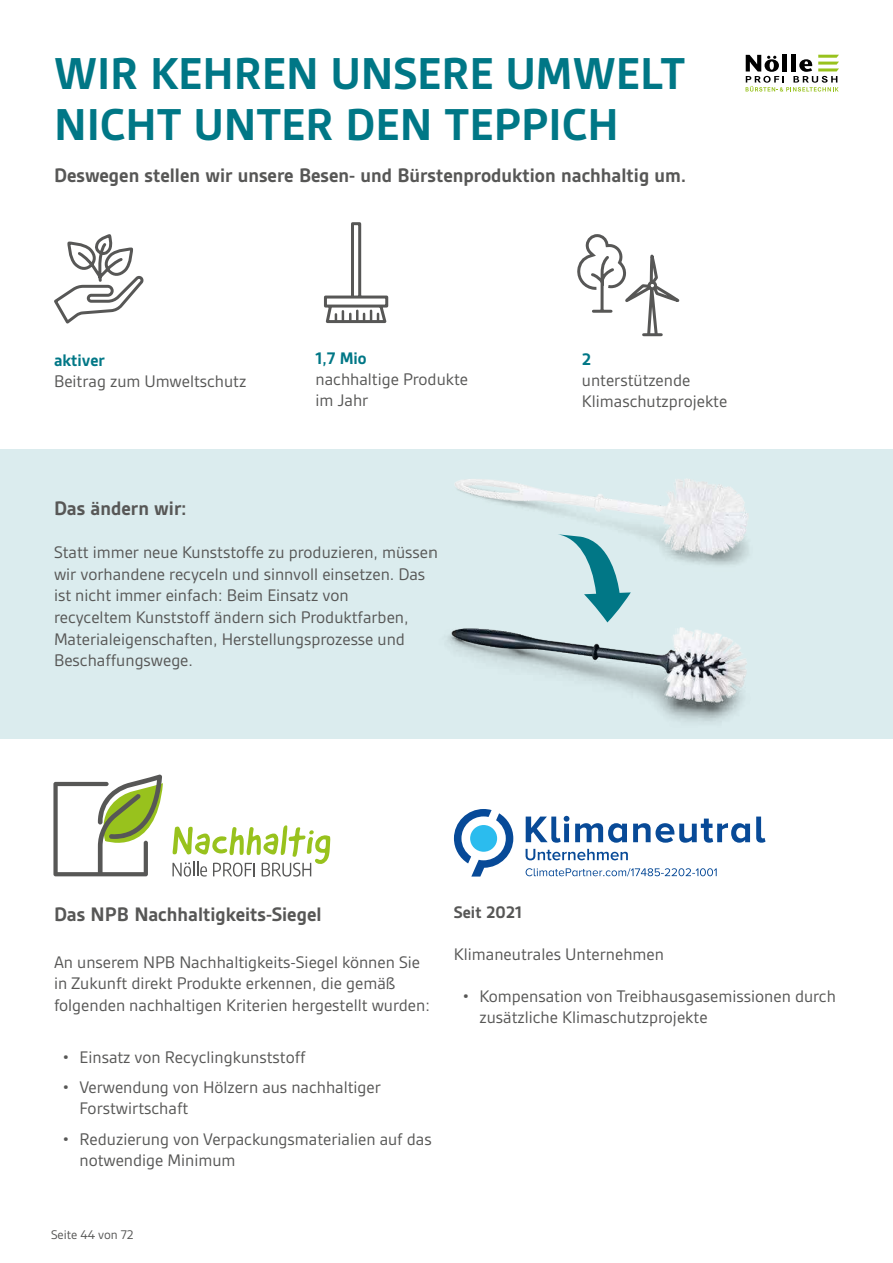
<style>
.page{position:relative;width:893px;height:1263px;background:#fff}
.page>*{position:absolute;margin:0;border:0;box-sizing:border-box;transform-origin:0 0}
.t1{font:700 48px/51px "Gesta";color:#007786}
.t2{font:700 21px "Gesta";color:#575756}
.t3{font:18px/21.6px "Gesta";color:#575756}
.t4{font:700 18px "Gesta";color:#007786}
.t5{font:700 18px "Gesta";color:#575756}
.t6{font:13.5px "Gesta";color:#575756}
</style>
<div class="page">
<svg style="left:54px;top:234px;width:90px;height:90px"></svg>
<svg style="left:324px;top:222px;width:65px;height:102px"></svg>
<svg style="left:577px;top:234px;width:103px;height:103px"></svg>
<svg style="left:526px;top:816px;width:239px;height:27px"></svg>
<svg style="left:454px;top:809px;width:59px;height:67px"></svg>
<svg style="left:526px;top:849px;width:102px;height:11px"></svg>
<svg style="left:526px;top:868px;width:191px;height:8px"></svg>
<svg style="left:172px;top:825px;width:158px;height:51px"></svg>
<svg style="left:53px;top:775px;width:110px;height:101px"></svg>
<div style="left:0;top:449px;width:893px;height:289px;background:#dbecee"></div>
<img style="left:447px;top:622px;width:300px;height:100px">
<img style="left:454px;top:478px;width:295px;height:87px">
<svg style="left:558px;top:534px;width:73px;height:88px"></svg>
<svg style="left:745px;top:54px;width:94px;height:1px"></svg>
<div style="left:782px;top:54px;width:5px;height:18px;background:#000"></div>
<div style="left:791px;top:54px;width:5px;height:18px;background:#000"></div>
<svg style="left:745px;top:55px;width:94px;height:37px"></svg>
<h1 class="t1" style="left:54px;top:48px;width:633px">WIR KEHREN UNSERE UMWELT<br>NICHT UNTER DEN TEPPICH</h1>
<p class="t2" style="left:54px;top:164px;width:633px">Deswegen stellen wir unsere Besen- und Bürstenproduktion nachhaltig um.</p>
<p class="t4" style="left:54px;top:350px;width:52px">aktiver</p>
<p class="t3" style="left:54px;top:371px;width:194px">Beitrag zum Umweltschutz</p>
<p class="t4" style="left:316px;top:348px;width:52px">1,7 Mio</p>
<p class="t3" style="left:316px;top:369px;width:154px;line-height:21px">nachhaltige Produkte im Jahr</p>
<p class="t2" style="left:54px;top:496px;width:134px">Das ändern wir:</p>
<p class="t3" style="left:54px;top:541px;width:385px">Statt immer neue Kunststoffe zu produzieren, müssen wir vorhandene recyceln und sinnvoll einsetzen. Das ist nicht immer einfach: Beim Einsatz von<br>recyceltem Kunststoff ändern sich Produktfarben, Materialeigenschaften, Herstellungsprozesse und Beschaffungswege.</p>
<p class="t4" style="left:582px;top:349px;width:11px">2</p>
<p class="t3" style="left:582px;top:370px;width:147px;line-height:21px">unterstützende<br>Klimaschutzprojekte</p>
<p class="t2" style="left:54px;top:902px;width:269px">Das NPB Nachhaltigkeits-Siegel</p>
<p class="t3" style="left:54px;top:951px;width:377px">An unserem NPB Nachhaltigkeits-Siegel können Sie in Zukunft direkt Produkte erkennen, die gemäß folgenden nachhaltigen Kriterien hergestellt wurden:</p>
<p class="t3" style="left:62px;top:1046px;width:245px">• Einsatz von Recyclingkunststoff</p>
<p class="t3" style="left:80px;top:1076px;width:303px;text-indent:-17px">• Verwendung von Hölzern aus nachhaltiger<br>Forstwirtschaft</p>
<p class="t3" style="left:80px;top:1128px;width:354px;text-indent:-17px">• Reduzierung von Verpackungsmaterialien auf das notwendige Minimum</p>
<p class="t5" style="left:454px;top:902px;width:70px">Seit 2021</p>
<p class="t3" style="left:454px;top:943px;width:212px">Klimaneutrales Unternehmen</p>
<p class="t3" style="left:479px;top:985px;width:358px;line-height:21px;text-indent:-17px">• Kompensation von Treibhausgasemissionen durch zusätzliche Klimaschutzprojekte</p>
<p class="t6" style="left:51px;top:1227px;width:84px">Seite 44 von 72</p>
</div>
